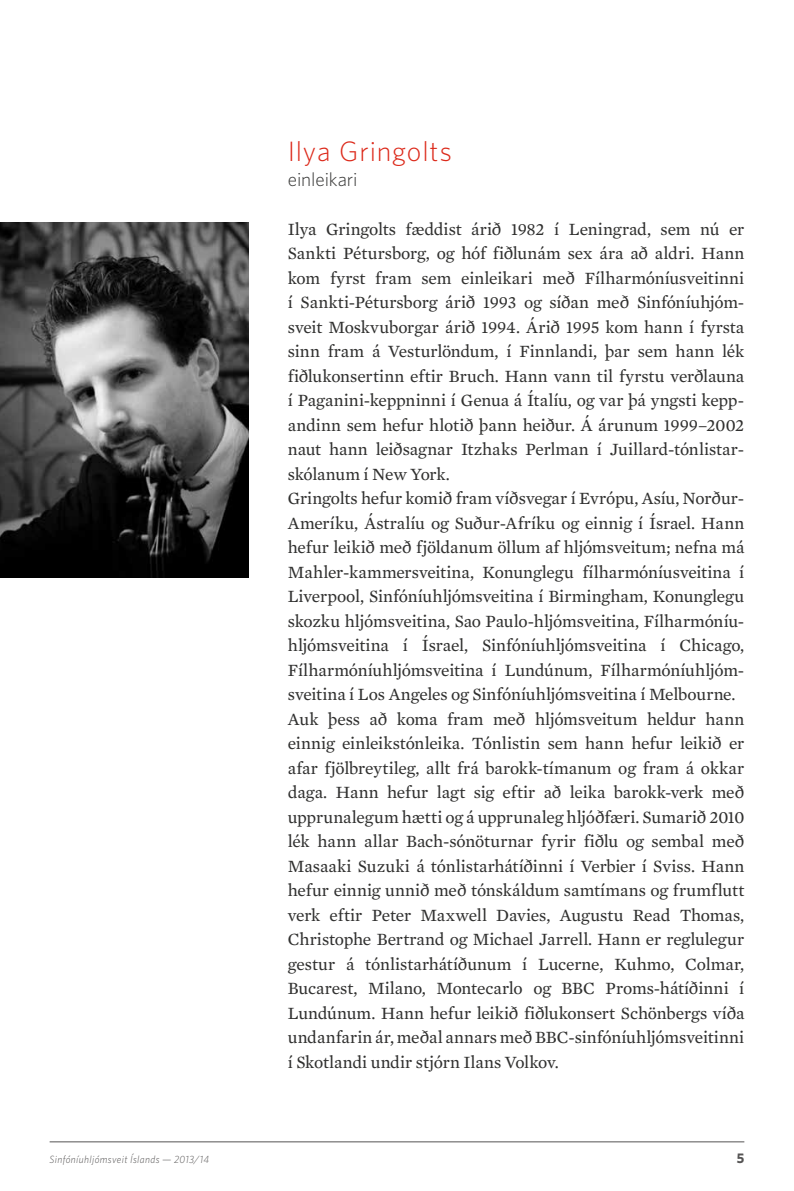
<style>
.page{position:relative;width:794px;height:1191px;background:#fff}
.page>*{position:absolute;margin:0;border:0;box-sizing:border-box;transform-origin:0 0}
.t1{font:300 28px "Whitney";letter-spacing:.03em;color:#dc291a}
.t2{font:300 19.25px "Whitney";letter-spacing:-.005em;color:#363635}
.t3{font:17.5px/24.5px "Mercury Text G2";letter-spacing:-.005em;color:#30302f}
.t4{font:700 14px "Whitney";color:#555454}
.t5{font:italic 300 10.5px "Whitney";letter-spacing:.035em;color:#555454}
</style>
<div class="page">
<hr style="left:50px;top:1141px;width:694px;height:1px;background:#555454">
<img style="left:0;top:223px;width:248px;height:355px">
<h1 class="t1" style="left:288px;top:135px;width:166px">Ilya Gringolts</h1>
<p class="t2" style="left:288px;top:168px;width:71px">einleikari</p>
<p class="t3" style="left:288px;top:217px;width:458px">Ilya Gringolts fæddist árið 1982 í Leningrad, sem nú er Sankti Pétursborg, og hóf fiðlunám sex ára að aldri. Hann kom fyrst fram sem einleikari með Fílharmóníusveitinni í Sankti-Pétursborg árið 1993 og síðan með Sinfóníuhjóm-- sveit Moskvuborgar árið 1994. Árið 1995 kom hann í fyrsta sinn fram á Vesturlöndum, í Finnlandi, þar sem hann lék fiðlukonsertinn eftir Bruch. Hann vann til fyrstu verðlauna í Paganini-keppninni í Genua á Ítalíu, og var þá yngsti kepp&shy;andinn sem hefur hlotið þann heiður. Á árunum 1999–2002 naut hann leiðsagnar Itzhaks Perlman í Juillard-tónlistar&shy;skólanum í New York.<br>Gringolts hefur komið fram víðsvegar í Evrópu, Asíu, Norður-Ameríku, Ástralíu og Suður-Afríku og einnig í Ísrael. Hann hefur leikið með fjöldanum öllum af hljómsveitum; nefna má Mahler-kammersveitina, Konunglegu fílharmóníusveitina í Liverpool, Sinfóníuhljómsveitina í Birmingham, Konunglegu skozku hljómsveitina, Sao Paulo-hljómsveitina, Fílharmóníu&shy;hljómsveitina í Ísrael, Sinfóníuhljómsveitina í Chicago, Fílharmóníuhljómsveitina í Lundúnum, Fílharmóníuhljóm&shy;sveitina í Los Angeles og Sinfóníuhljómsveitina í Melbourne.<br>Auk þess að koma fram með hljómsveitum heldur hann einnig einleikstónleika. Tónlistin sem hann hefur leikið er afar fjölbreytileg, allt frá barokk-tímanum og fram á okkar daga. Hann hefur lagt sig eftir að leika barokk-verk með upprunalegum hætti og á upprunaleg hljóðfæri. Sumarið 2010 lék hann allar Bach-sónöturnar fyrir fiðlu og sembal með Masaaki Suzuki á tónlistarhátíðinni í Verbier í Sviss. Hann hefur einnig unnið með tónskáldum samtímans og frumflutt verk eftir Peter Maxwell Davies, Augustu Read Thomas, Christophe Bertrand og Michael Jarrell. Hann er reglulegur gestur á tónlistarhátíðunum í Lucerne, Kuhmo, Colmar, Bucarest, Milano, Montecarlo og BBC Proms-hátíðinni í Lundúnum. Hann hefur leikið fiðlukonsert Schönbergs víða undanfarin ár, meðal annars með BBC-sinfóníuhljómsveitinni í Skotlandi undir stjórn Ilans Volkov.</p>
<p class="t5" style="left:50px;top:1153px;width:161px">Sinfóníuhljómsveit Íslands — 2013/14</p>
<p class="t4" style="left:737px;top:1150px;width:9px">5</p>
</div>
